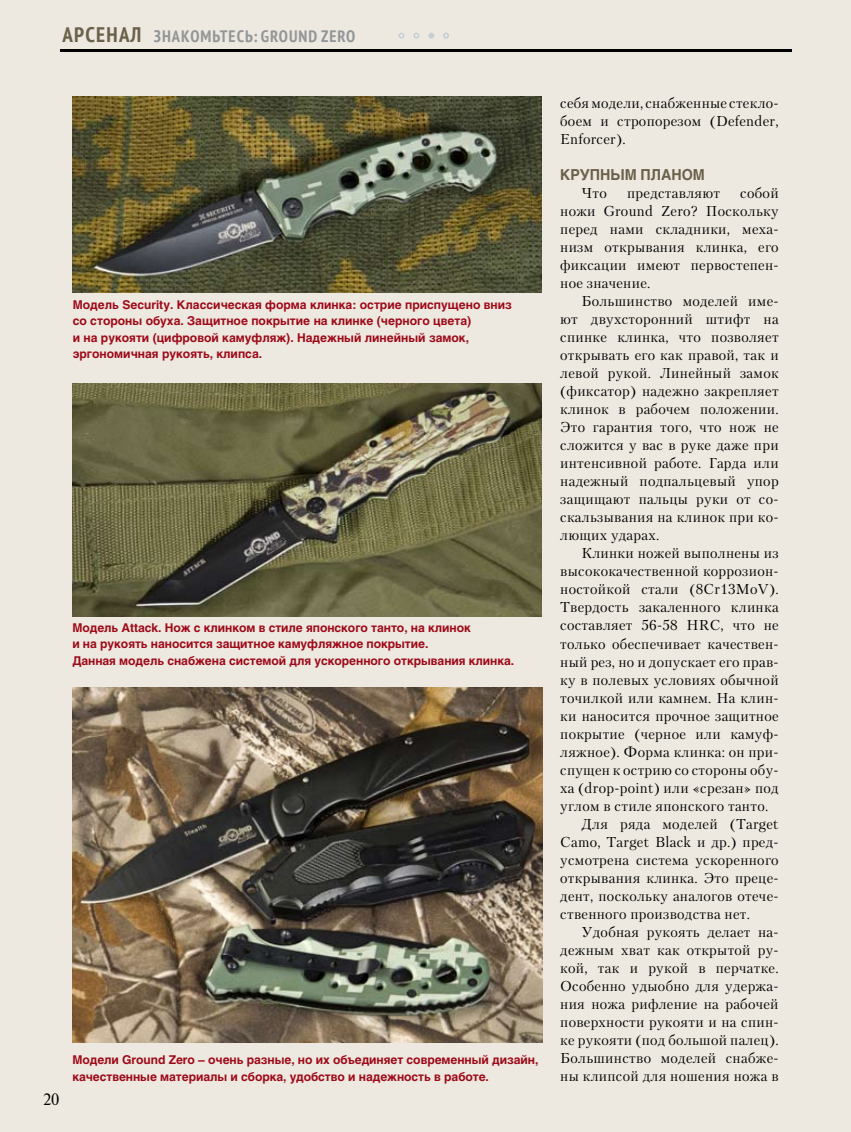
<style>
.page{position:relative;width:851px;height:1132px;background:#fff}
.page>*{position:absolute;margin:0;border:0;box-sizing:border-box;transform-origin:0 0}
.t1{font:700 condensed 16.5px "PT Sans";letter-spacing:.06em;color:#939598}
.t2{font:16.5px "Newton";color:#000}
.t3{font:700 15px "Helios";letter-spacing:-.005em;color:#6b6049;scale:.95 1}
.t4{font:14.25px/18px "Petersburg";letter-spacing:.02em;color:#000;text-align:justify}
.t5{font:700 12px/16.5px "Helios";letter-spacing:-.005em;color:#9e0918}
.s1{font-size:21px;color:#6b6049}
</style>
<div class="page">
<div style="left:0;top:0;width:850px;height:1131px;background:#ede9e0"></div>
<hr style="left:60px;top:49px;width:731px;height:3px;background:#000">
<svg style="left:398px;top:33px;width:6px;height:6px"></svg>
<svg style="left:413px;top:33px;width:6px;height:6px"></svg>
<svg style="left:443px;top:33px;width:6px;height:6px"></svg>
<svg style="left:428px;top:33px;width:6px;height:6px"></svg>
<img style="left:72px;top:383px;width:469px;height:233px">
<img style="left:72px;top:97px;width:469px;height:195px">
<img style="left:72px;top:687px;width:470px;height:355px">
<p class="t1" style="left:62px;top:26px;width:294px"><span class="s1">арсенал</span> ЗНАКОМЬТЕСЬ: GROUND ZERO</p>
<p class="t5" style="left:73px;top:296px;width:440px">Модель Security. Классическая форма клинка: острие приспущено вниз со стороны обуха. Защитное покрытие на клинке (черного цвета)<br>и на рукояти (цифровой камуфляж). Надежный линейный замок, эргономичная рукоять, клипса.</p>
<p class="t5" style="left:72px;top:619px;width:443px">Модель Attack. Нож с клинком в стиле японского танто, на клинок<br>и на рукоять наносится защитное камуфляжное покрытие.<br>Данная модель снабжена системой для ускоренного открывания клинка.</p>
<p class="t2" style="left:43px;top:1086px;width:18px">20</p>
<p class="t5" style="left:72px;top:1051px;width:467px">Модели Ground Zero – очень разные, но их объединяет современный дизайн, качественные материалы и сборка, удобство и надежность в работе.</p>
<p class="t4" style="left:560px;top:94px;width:220px">себя модели, снабженные стекло&shy;боем и стропорезом (Defender, Enforcer).</p>
<p class="t3" style="left:560px;top:166px;width:154px">Крупным планом</p>
<p class="t4" style="left:581px;top:184px;width:27px">Что</p>
<p class="t4" style="left:627px;top:184px;width:94px">представляют</p>
<p class="t4" style="left:560px;top:184px;width:220px;text-indent:180px">собой ножи Ground Zero? Поскольку перед нами складники, меха&shy;низм открывания клинка, его фиксации имеют первостепен&shy;ное значение.</p>
<p class="t4" style="left:560px;top:292px;width:220px;text-indent:21px">Большинство моделей име&shy;ют двухсторонний штифт на спинке клинка, что позволяет открывать его как правой, так и левой рукой. Линейный замок (фиксатор) надежно закрепляет клинок в рабочем положении.<br>Это гарантия того, что нож не сложится у вас в руке даже при интенсивной работе. Гарда или надежный подпальцевый упор защищают пальцы руки от со&shy;скальзывания на клинок при ко&shy;лющих ударах.</p>
<p class="t4" style="left:581px;top:544px;width:199px">Клинки ножей выполнены из</p>
<p class="t4" style="left:560px;top:562px;width:220px">высококачественной коррозион-</p>
<p class="t4" style="left:560px;top:580px;width:220px">ностойкой стали (8Cr13MoV).</p>
<p class="t4" style="left:560px;top:598px;width:220px">Твердость закаленного клинка</p>
<p class="t4" style="left:560px;top:616px;width:220px">составляет 56-58 HRC, что не</p>
<p class="t4" style="left:560px;top:634px;width:220px">только обеспечивает качествен-</p>
<p class="t4" style="left:560px;top:652px;width:220px">ный рез, но и допускает его прав-</p>
<p class="t4" style="left:560px;top:670px;width:220px">ку в полевых условиях обычной</p>
<p class="t4" style="left:560px;top:688px;width:220px">точилкой или камнем. На клин-</p>
<p class="t4" style="left:560px;top:706px;width:220px">ки наносится прочное защитное</p>
<p class="t4" style="left:560px;top:724px;width:220px">покрытие (черное или камуф-</p>
<p class="t4" style="left:560px;top:742px;width:220px">ляжное). Форма клинка: он при-</p>
<p class="t4" style="left:560px;top:760px;width:220px">спущен к острию со стороны обу-</p>
<p class="t4" style="left:560px;top:778px;width:220px">ха (drop-point) или «срезан» под</p>
<p class="t4" style="left:560px;top:796px;width:209px">углом в стиле японского танто.</p>
<p class="t4" style="left:581px;top:814px;width:199px">Для ряда моделей (Target</p>
<p class="t4" style="left:560px;top:832px;width:220px">Camo, Target Black и др.) пред-</p>
<p class="t4" style="left:560px;top:850px;width:220px">усмотрена система ускоренного</p>
<p class="t4" style="left:560px;top:868px;width:220px">открывания клинка. Это преце-</p>
<p class="t4" style="left:560px;top:886px;width:220px">дент, поскольку аналогов отече-</p>
<p class="t4" style="left:560px;top:904px;width:191px">ственного производства нет.</p>
<p class="t4" style="left:581px;top:922px;width:198px">Удобная рукоять делает на-</p>
<p class="t4" style="left:560px;top:940px;width:220px">дежным хват как открытой ру-</p>
<p class="t4" style="left:560px;top:958px;width:220px">кой, так и рукой в перчатке.</p>
<p class="t4" style="left:560px;top:976px;width:220px">Особенно удыобно для удержа-</p>
<p class="t4" style="left:560px;top:994px;width:220px">ния ножа рифление на рабочей</p>
<p class="t4" style="left:560px;top:1012px;width:220px">поверхности рукояти и на спин-</p>
<p class="t4" style="left:560px;top:1030px;width:220px">ке рукояти (под большой палец).</p>
<p class="t4" style="left:560px;top:1048px;width:220px">Большинство моделей снабже-</p>
<p class="t4" style="left:560px;top:1066px;width:220px">ны клипсой для ношения ножа в</p>
</div>
